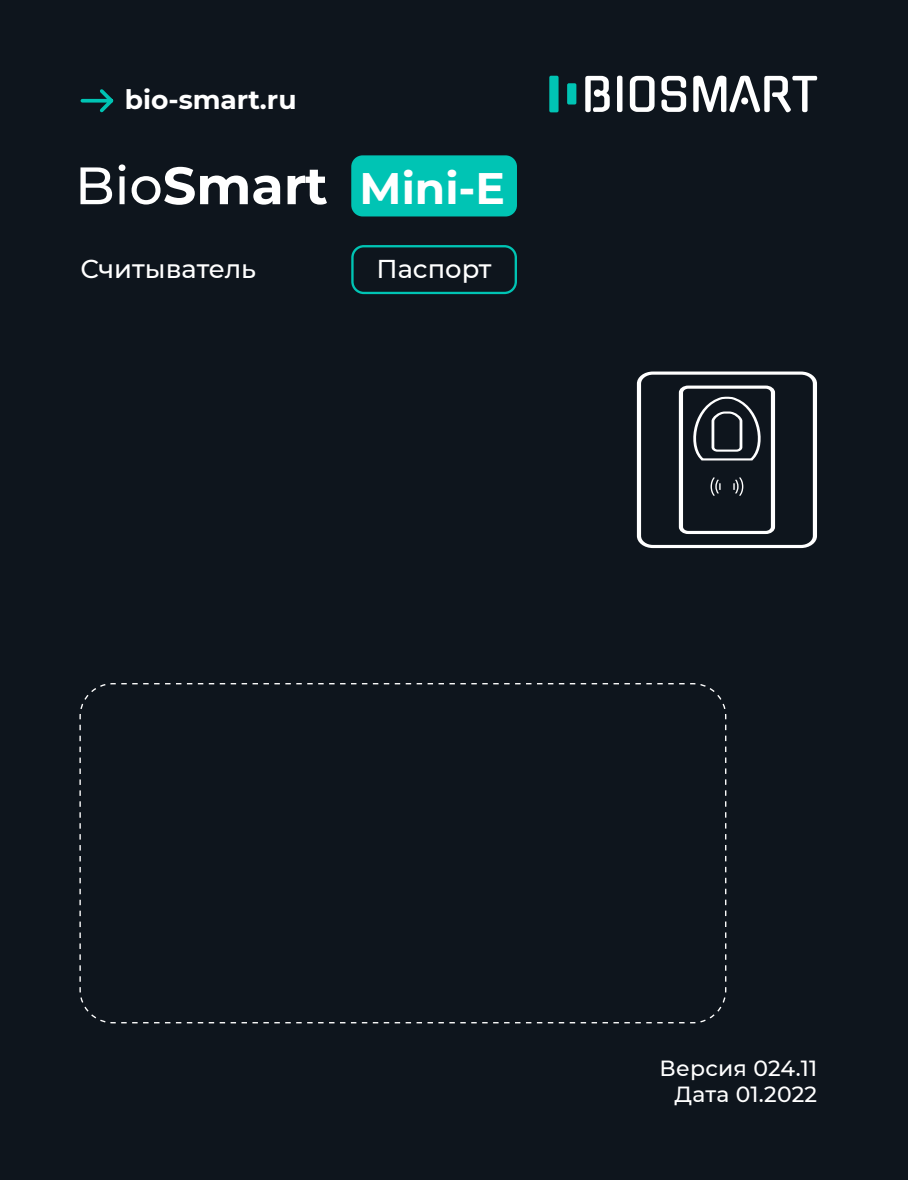
<style>
.page{position:relative;width:908px;height:1180px;background:#fff}
.page>*{position:absolute;margin:0;border:0;box-sizing:border-box;transform-origin:0 0}
.t1{font:700 44px "Montserrat";color:#fff}
.t2{font:700 26.4px "Montserrat";color:#fff}
.t3{font:500 25.6px "Montserrat";color:#fff}
.t4{font:500 22px "Montserrat";letter-spacing:.01em;color:#fff}
.s1{font-weight:500;font-size:52.4px}
.s2{font-size:52.4px}
</style>
<div class="page">
<div style="left:0;top:0;width:907px;height:1179px;background:#0e151d"></div>
<svg style="left:585px;top:76px;width:231px;height:36px"></svg>
<div style="left:549px;top:76px;width:9px;height:36px;background:#00c4b4;border-radius:2px"></div>
<div style="left:567px;top:83px;width:9px;height:21px;background:#00c4b4;border-radius:2px"></div>
<svg style="left:80px;top:89px;width:34px;height:24px"></svg>
<svg style="left:79px;top:683px;width:647px;height:340px"></svg>
<div style="left:351px;top:155px;width:165px;height:61px;background:#00c4b4;border-radius:11px"></div>
<div style="left:351px;top:245px;width:165px;height:49px;border:2px solid #00c4b4;border-radius:11px"></div>
<svg style="left:636px;top:371px;width:180px;height:178px"></svg>
<p class="t2" style="left:125px;top:80px;width:173px">bio-smart.ru</p>
<p class="t1" style="left:75px;top:157px;width:431px"><span class="s1">Bio</span><span class="s2">Smart</span> Mini-E</p>
<p class="t3" style="left:80px;top:250px;width:177px">Считыватель</p>
<p class="t3" style="left:376px;top:250px;width:116px">Паспорт</p>
<p class="t4" style="left:659px;top:1052px;width:159px">Версия 024.11</p>
<p class="t4" style="left:674px;top:1078px;width:144px">Дата 01.2022</p>
</div>
